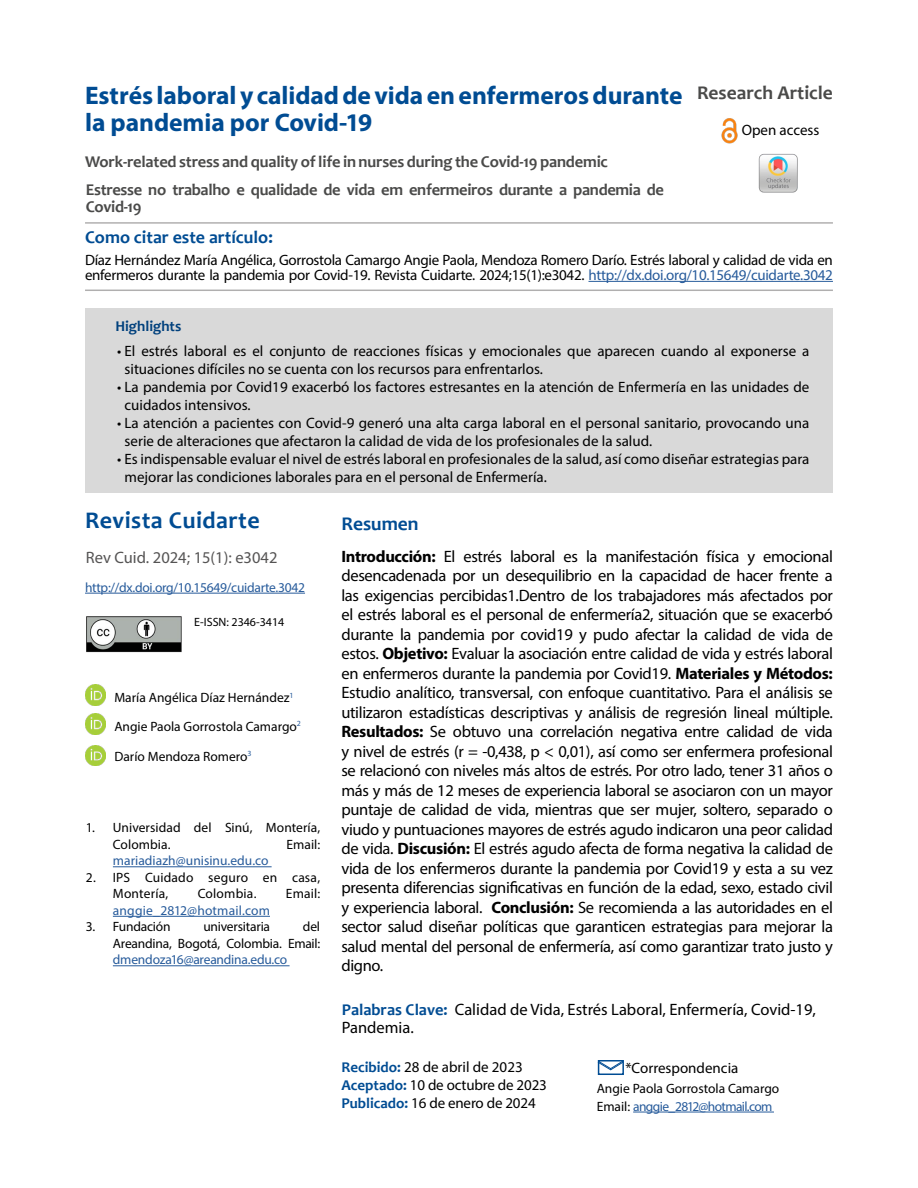
<style>
.page{position:relative;width:918px;height:1188px;background:#fff}
.page>*{position:absolute;margin:0;border:0;box-sizing:border-box;transform-origin:0 0}
.t1{font:700 25.5px/27px "Myriad Pro";letter-spacing:-.005em;color:#004c93}
.t2{font:700 24px "Candara";letter-spacing:.02em;color:#004c93}
.t3{font:700 19.5px "Candara";color:#4a4a49}
.t4{font:700 19.5px "Candara";color:#004c93}
.t5{font:700 18px "Candara";color:#004c93}
.t6{font:16.5px/19.5px "Myriad Pro";letter-spacing:-.015em;color:#000;text-align:justify}
.t7{font:700 16.5px/28.7px "Candara";letter-spacing:-.02em;color:#4a4a49}
.t8{font:16.5px "Myriad Pro";color:#555454}
.t9{font:15px/18px "Myriad Pro";color:#000}
.t10{font:15px/15px "Myriad Pro";letter-spacing:-.02em;color:#000}
.t11{font:700 15px "Candara";color:#004c93}
.t12{font:13.5px/16.5px "Myriad Pro";color:#000}
.t13{font:13.5px "Myriad Pro";letter-spacing:-.015em;color:#275b9b}
.t14{font:13.5px "Myriad Pro";letter-spacing:.01em;color:#275b9b}
.t15{font:12px "Myriad Pro";color:#000}
.s1{color:#275b9b}
.s2{font-weight:700}
.s3{font-family:"Candara";font-weight:700;color:#004c93}
</style>
<div class="page">
<hr style="left:85px;top:290px;width:748px;height:1px;background:#999898">
<hr style="left:85px;top:222px;width:748px;height:2px;background:#999898">
<hr style="left:589px;top:281px;width:244px;height:1px;background:#275b9b">
<hr style="left:85px;top:593px;width:220px;height:1px;background:#275b9b">
<hr style="left:113px;top:866px;width:159px;height:1px;background:#275b9b">
<hr style="left:113px;top:916px;width:157px;height:1px;background:#275b9b">
<hr style="left:113px;top:965px;width:177px;height:1px;background:#275b9b">
<div style="left:85px;top:308px;width:748px;height:184px;background:#d9d9d9"></div>
<hr style="left:633px;top:1112px;width:141px;height:1px;background:#275b9b">
<div style="left:598px;top:1060px;width:26px;height:15px;border:2px solid #004c93"></div>
<svg style="left:597px;top:1061px;width:27px;height:9px"></svg>
<img style="left:721px;top:118px;width:17px;height:25px">
<img style="left:758px;top:153px;width:40px;height:40px">
<img style="left:86px;top:616px;width:96px;height:36px">
<img style="left:85px;top:685px;width:20px;height:20px">
<img style="left:85px;top:746px;width:20px;height:20px">
<img style="left:85px;top:714px;width:20px;height:20px">
<h1 class="t1" style="left:85px;top:81px;width:599px">Estrés laboral y calidad de vida en enfermeros durante la pandemia por Covid-19</h1>
<p class="t7" style="left:85px;top:147px;width:581px">Work-related stress and quality of life in nurses during the Covid-19 pandemic<br>Estresse no trabalho e qualidade de vida em enfermeiros durante a pandemia de</p>
<p class="t7" style="left:86px;top:192px;width:57px">Covid-19</p>
<p class="t3" style="left:697px;top:81px;width:137px">Research Article</p>
<p class="t9" style="left:742px;top:121px;width:79px">Open access</p>
<p class="t5" style="left:85px;top:226px;width:189px">Como citar este artículo:</p>
<p class="t10" style="left:85px;top:252px;width:749px">Díaz Hernández María Angélica, Gorrostola Camargo Angie Paola, Mendoza Romero Darío. Estrés laboral y calidad de vida en enfermeros durante la pandemia por Covid-19. Revista Cuidarte. 2024;15(1):e3042. <span class="s1">http://dx.doi.org/10.15649/cuidarte.3042</span></p>
<p class="t11" style="left:115px;top:317px;width:67px">Highlights</p>
<p class="t9" style="left:125px;top:342px;width:686px;text-indent:-8px">• El estrés laboral es el conjunto de reacciones físicas y emocionales que aparecen cuando al exponerse a situaciones difíciles no se cuenta con los recursos para enfrentarlos.</p>
<p class="t9" style="left:125px;top:378px;width:686px;text-indent:-8px">• La pandemia por Covid19 exacerbó los factores estresantes en la atención de Enfermería en las unidades de cuidados intensivos.</p>
<p class="t9" style="left:125px;top:414px;width:686px;text-indent:-8px">• La atención a pacientes con Covid-9 generó una alta carga laboral en el personal sanitario, provocando una serie de alteraciones que afectaron la calidad de vida de los profesionales de la salud.</p>
<p class="t9" style="left:125px;top:450px;width:686px;text-indent:-8px">• Es indispensable evaluar el nivel de estrés laboral en profesionales de la salud, así como diseñar estrategias para mejorar las condiciones laborales para en el personal de Enfermería.</p>
<h2 class="t2" style="left:85px;top:505px;width:176px">Revista Cuidarte</h2>
<p class="t8" style="left:86px;top:547px;width:193px">Rev Cuid. 2024; 15(1): e3042</p>
<p class="t13" style="left:85px;top:579px;width:222px">http://dx.doi.org/10.15649/cuidarte.3042</p>
<p class="t15" style="left:194px;top:615px;width:92px">E-ISSN: 2346-3414</p>
<p class="t12" style="left:114px;top:683px;width:188px;line-height:28.5px">María Angélica Díaz Hernández<sup>1<br></sup>Angie Paola Gorrostola Camargo<sup>2</sup></p>
<p class="t12" style="left:114px;top:748px;width:139px">Darío Mendoza Romero<sup>3</sup></p>
<p class="t12" style="left:113px;top:819px;width:209px;text-indent:-27px">1. Universidad del Sinú, Montería,<br>Colombia.</p>
<p class="t12" style="left:287px;top:836px;width:35px">Email:</p>
<p class="t13" style="left:113px;top:853px;width:157px">mariadiazh@unisinu.edu.co</p>
<p class="t12" style="left:113px;top:869px;width:209px;text-indent:-27px">2. IPS Cuidado seguro en casa,<br>Montería,</p>
<p class="t12" style="left:198px;top:885px;width:60px">Colombia.</p>
<p class="t12" style="left:286px;top:885px;width:36px">Email:</p>
<p class="t14" style="left:113px;top:902px;width:159px">anggie_2812@hotmail.com</p>
<p class="t12" style="left:86px;top:918px;width:86px">3. Fundación</p>
<p class="t12" style="left:203px;top:918px;width:68px">universitaria</p>
<p class="t12" style="left:113px;top:918px;width:209px;text-align:right">del<br>Areandina, Bogotá, Colombia. Email:</p>
<p class="t13" style="left:113px;top:952px;width:176px">dmendoza16@areandina.edu.co</p>
<p class="t4" style="left:341px;top:511px;width:79px">Resumen</p>
<p class="t6" style="left:341px;top:546px;width:493px"><span class="s2">Introducción:</span> El estrés laboral es la manifestación física y emocional desencadenada por un desequilibrio en la capacidad de hacer frente a las exigencias percibidas1.Dentro de los trabajadores más afectados por el estrés laboral es el personal de enfermería2, situación que se exacerbó durante la pandemia por covid19 y pudo afectar la calidad de vida de estos. <span class="s2">Objetivo:</span> Evaluar la asociación entre calidad de vida y estrés laboral en enfermeros durante la pandemia por Covid19. <span class="s2">Materiales y Métodos:<br></span>Estudio analítico, transversal, con enfoque cuantitativo. Para el análisis se utilizaron estadísticas descriptivas y análisis de regresión lineal múltiple.<br><span class="s2">Resultados:</span> Se obtuvo una correlación negativa entre calidad de vida y nivel de estrés (r = -0,438, p &lt; 0,01), así como ser enfermera profesional se relacionó con niveles más altos de estrés. Por otro lado, tener 31 años o más y más de 12 meses de experiencia laboral se asociaron con un mayor puntaje de calidad de vida, mientras que ser mujer, soltero, separado o viudo y puntuaciones mayores de estrés agudo indicaron una peor calidad de vida. <span class="s2">Discusión:</span> El estrés agudo afecta de forma negativa la calidad de vida de los enfermeros durante la pandemia por Covid19 y esta a su vez presenta diferencias significativas en función de la edad, sexo, estado civil y experiencia laboral. <span class="s2">Conclusión:</span> Se recomienda a las autoridades en el sector salud diseñar políticas que garanticen estrategias para mejorar la salud mental del personal de enfermería, así como garantizar trato justo y digno.</p>
<p class="t6" style="left:342px;top:1000px;width:476px;line-height:18px"><span class="s3">Palabras Clave:</span> Calidad de Vida, Estrés Laboral, Enfermería, Covid-19,<br>Pandemia.</p>
<p class="t9" style="left:341px;top:1058px;width:207px"><span class="s3">Recibido:</span> 28 de abril de 2023<br><span class="s3">Aceptado:</span> 10 de octubre de 2023<br><span class="s3">Publicado:</span> 16 de enero de 2024</p>
<p class="t9" style="left:625px;top:1059px;width:115px">*Correspondencia</p>
<p class="t12" style="left:597px;top:1079px;width:184px;line-height:18px">Angie Paola Gorrostola Camargo<br>Email: <span class="s1">anggie_2812@hotmail.com</span></p>
</div>
